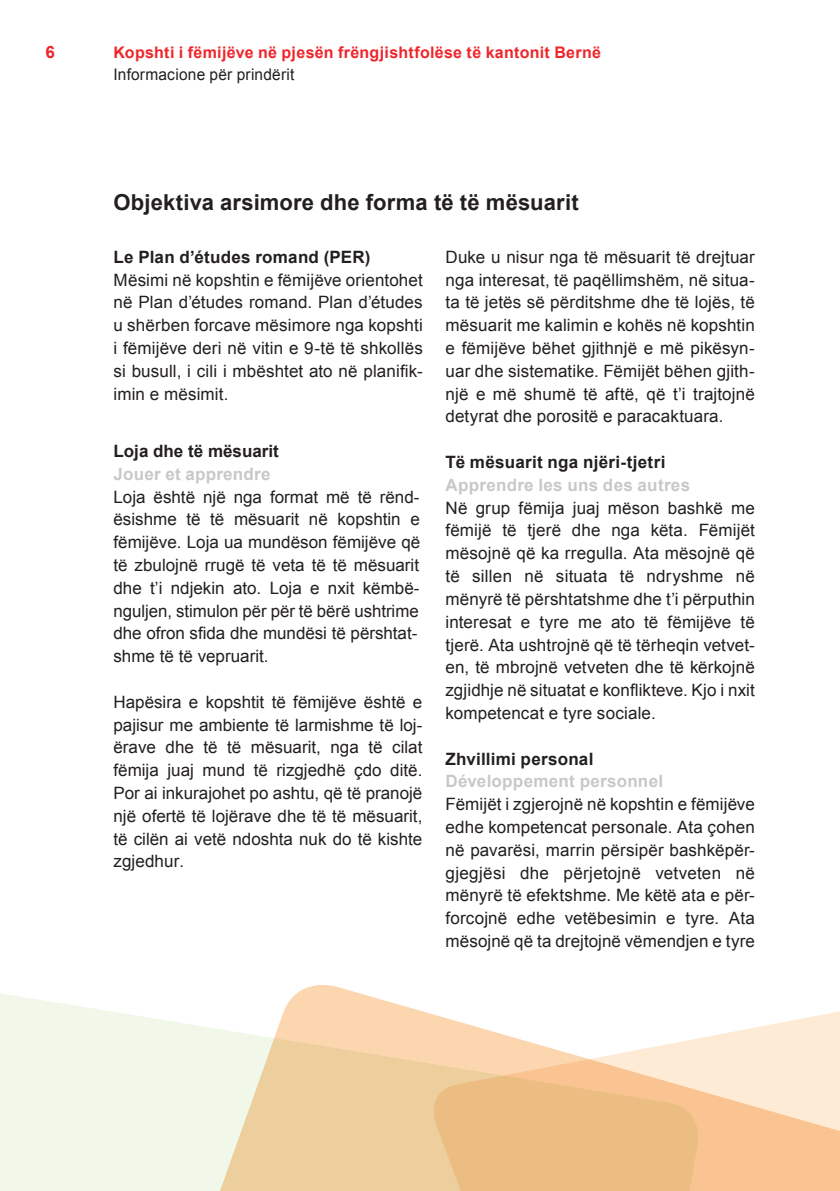
<style>
.page{position:relative;width:840px;height:1191px;background:#fff}
.page>*{position:absolute;margin:0;border:0;box-sizing:border-box;transform-origin:0 0}
.t1{font:700 22px "Arial";letter-spacing:.005em;color:#231f20}
.t2{font:17px/22.8px "Arial";color:#231f20;text-align:justify}
.t3{font:700 17px "Arial";letter-spacing:.015em;color:#231f20}
.t4{font:700 17px "Arial";letter-spacing:.015em;color:#c7c8ca}
.t5{font:700 17px "Arial";color:#ee262c}
.t6{font:700 16px "Arial";letter-spacing:.02em;color:#ee262c}
.t7{font:16px "Arial";letter-spacing:.015em;color:#231f20;scale:.96 1}
</style>
<div class="page">
<svg style="left:0;top:993px;width:207px;height:198px;background:#f2f7ea"></svg>
<svg style="left:207px;top:985px;width:216px;height:206px;background:#f2dbb6"></svg>
<svg style="left:423px;top:1011px;width:416px;height:180px;background:#f5d3ab"></svg>
<p class="t5" style="left:45px;top:40px;width:11px">6</p>
<p class="t6" style="left:113px;top:41px;width:489px">Kopshti i fëmijëve në pjesën frëngjishtfolëse të kantonit Bernë</p>
<p class="t7" style="left:113px;top:64px;width:190px">Informacione për prindërit</p>
<p class="t1" style="left:113px;top:188px;width:466px">Objektiva arsimore dhe forma të të mësuarit</p>
<p class="t3" style="left:113px;top:246px;width:258px">Le Plan d’études romand (PER)</p>
<p class="t2" style="left:113px;top:268px;width:310px">Mësimi në kopshtin e fëmijëve orientohet në Plan d’études romand. Plan d’études u shërben forcave mësimore nga kopshti i fëmijëve deri në vitin e 9-të të shkollës si busull, i cili i mbështet ato në planifik&shy;imin e mësimit.</p>
<p class="t2" style="left:445px;top:246px;width:311px">Duke u nisur nga të mësuarit të drejtuar nga interesat, të paqëllimshëm, në situa&shy;ta të jetës së përditshme dhe të lojës, të mësuarit me kalimin e kohës në kopshtin e fëmijëve bëhet gjithnjë e më pikësyn&shy;uar dhe sistematike. Fëmijët bëhen gjith&shy;një e më shumë të aftë, që t’i trajtojnë detyrat dhe porositë e paracaktuara.</p>
<p class="t3" style="left:445px;top:451px;width:221px">Të mësuarit nga njëri-tjetri</p>
<p class="t4" style="left:445px;top:474px;width:246px">Apprendre les uns des autres</p>
<p class="t2" style="left:445px;top:496px;width:311px">Në grup fëmija juaj mëson bashkë me fëmijë të tjerë dhe nga këta. Fëmijët mësojnë që ka rregulla. Ata mësojnë që të sillen në situata të ndryshme në mënyrë të përshtatshme dhe t’i përputhin interesat e tyre me ato të fëmijëve të tjerë. Ata ushtrojnë që të tërheqin vetvet&shy;en, të mbrojnë vetveten dhe të kërkojnë zgjidhje në situatat e konflikteve. Kjo i nxit kompetencat e tyre sociale.</p>
<p class="t3" style="left:445px;top:747px;width:149px">Zhvillimi personal</p>
<p class="t4" style="left:445px;top:770px;width:219px">Développement personnel</p>
<p class="t2" style="left:445px;top:793px;width:311px">Fëmijët i zgjerojnë në kopshtin e fëmijëve edhe kompetencat personale. Ata çohen në pavarësi, marrin përsipër bashkëpër&shy;gjegjësi dhe përjetojnë vetveten në mënyrë të efektshme. Me këtë ata e për&shy;forcojnë edhe vetëbesimin e tyre. Ata mësojnë që ta drejtojnë vëmendjen e tyre</p>
<p class="t3" style="left:113px;top:440px;width:167px">Loja dhe të mësuarit</p>
<p class="t4" style="left:113px;top:462px;width:158px">Jouer et apprendre</p>
<p class="t2" style="left:113px;top:485px;width:308px;text-align:left">Loja është një nga format më të rënd&shy;ësishme të të mësuarit në kopshtin e fëmijëve. Loja ua mundëson fëmijëve që të zbulojnë rrugë të veta të të mësuarit dhe t’i ndjekin ato. Loja e nxit këmbë&shy;nguljen, stimulon për për të bërë ushtrime dhe ofron sfida dhe mundësi të përshtat&shy;shme të të vepruarit.</p>
<p class="t2" style="left:113px;top:690px;width:310px">Hapësira e kopshtit të fëmijëve është e pajisur me ambiente të larmishme të loj&shy;ërave dhe të të mësuarit, nga të cilat fëmija juaj mund të rizgjedhë çdo ditë.<br>Por ai inkurajohet po ashtu, që të pranojë një ofertë të lojërave dhe të të mësuarit, të cilën ai vetë ndoshta nuk do të kishte zgjedhur.</p>
</div>
